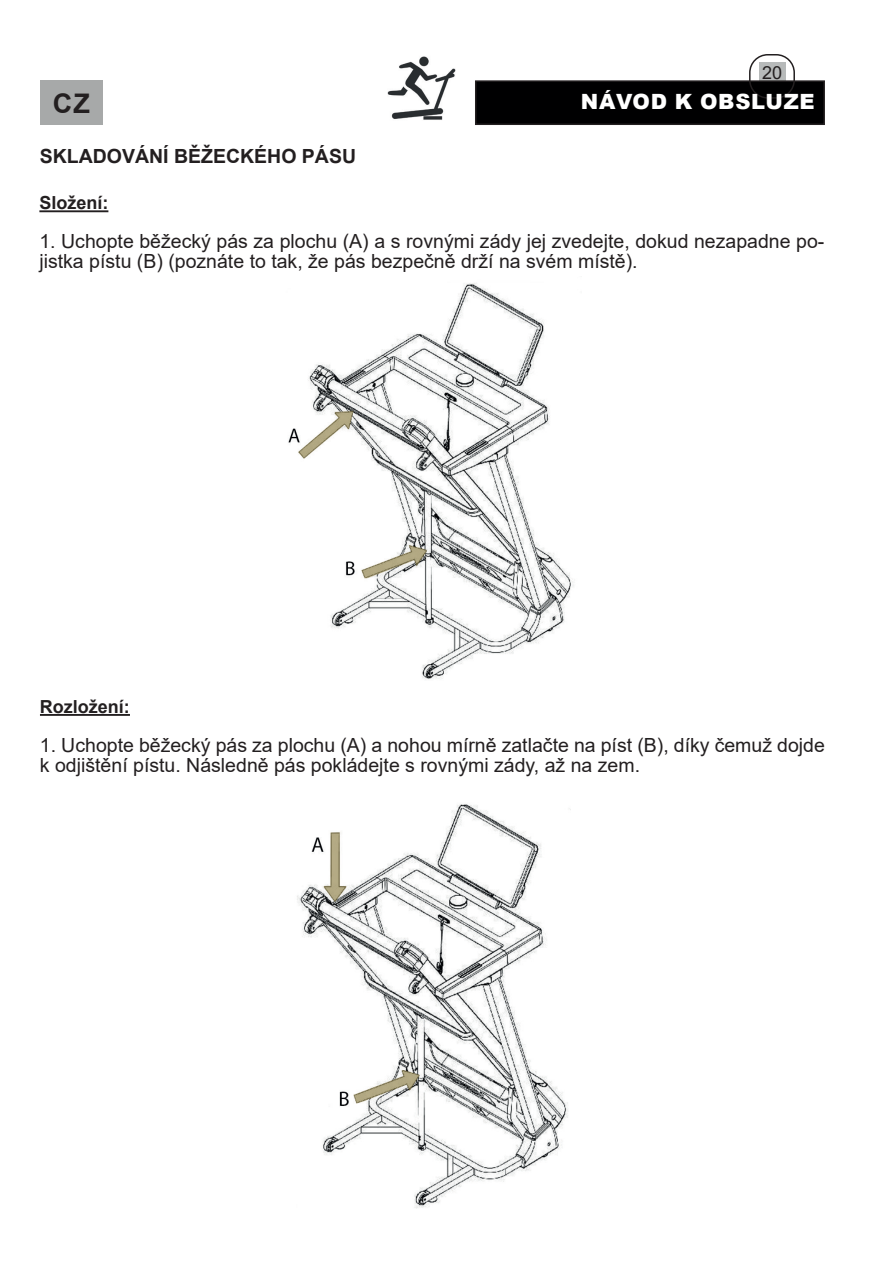
<style>
.page{position:relative;width:893px;height:1263px;background:#fff}
.page>*{position:absolute;margin:0;border:0;box-sizing:border-box;transform-origin:0 0}
.t1{font:700 27px "Arial";color:#231f20}
.t2{font:900 21px "Arial";letter-spacing:.035em;color:#fff}
.t3{font:19.5px/19.5px "Arial";color:#231f20}
.t4{font:700 19.5px "Arial";color:#231f20}
.t5{font:700 18px "Arial";color:#231f20}
.t6{font:18px "Arial";color:#231f20}
</style>
<div class="page">
<div style="left:759px;top:62px;width:27px;height:21px;background:#b7baba"></div>
<div style="left:476px;top:81px;width:348px;height:43px;background:#000001"></div>
<div style="left:475px;top:80px;width:350px;height:45px;border:2px solid #231f20"></div>
<div style="left:749px;top:54px;width:46px;height:45px;border:2px solid #231f20;border-radius:18px"></div>
<div style="left:40px;top:80px;width:63px;height:45px;background:#a7a9a9"></div>
<img style="left:388px;top:56px;width:68px;height:64px">
<img style="left:288px;top:283px;width:286px;height:397px">
<hr style="left:40px;top:714px;width:90px;height:2px;background:#231f20">
<hr style="left:39px;top:210px;width:69px;height:2px;background:#231f20">
<img style="left:297px;top:804px;width:274px;height:405px">
<p class="t6" style="left:762px;top:60px;width:22px">20</p>
<h1 class="t1" style="left:53px;top:84px;width:38px">CZ</h1>
<p class="t2" style="left:581px;top:87px;width:235px">NÁVOD K OBSLUZE</p>
<p class="t4" style="left:40px;top:142px;width:318px">SKLADOVÁNÍ BĚŽECKÉHO PÁSU</p>
<p class="t5" style="left:39px;top:190px;width:71px">Složení:</p>
<p class="t3" style="left:39px;top:232px;width:786px">1. Uchopte běžecký pás za plochu (A) a s rovnými zády jej zvedejte, dokud nezapadne po&shy;jistka pístu (B) (poznáte to tak, že pás bezpečně drží na svém místě).</p>
<p class="t5" style="left:40px;top:694px;width:91px">Rozložení:</p>
<p class="t3" style="left:40px;top:735px;width:786px">1. Uchopte běžecký pás za plochu (A) a nohou mírně zatlačte na píst (B), díky čemuž dojde k odjištění pístu. Následně pás pokládejte s rovnými zády, až na zem.</p>
</div>
